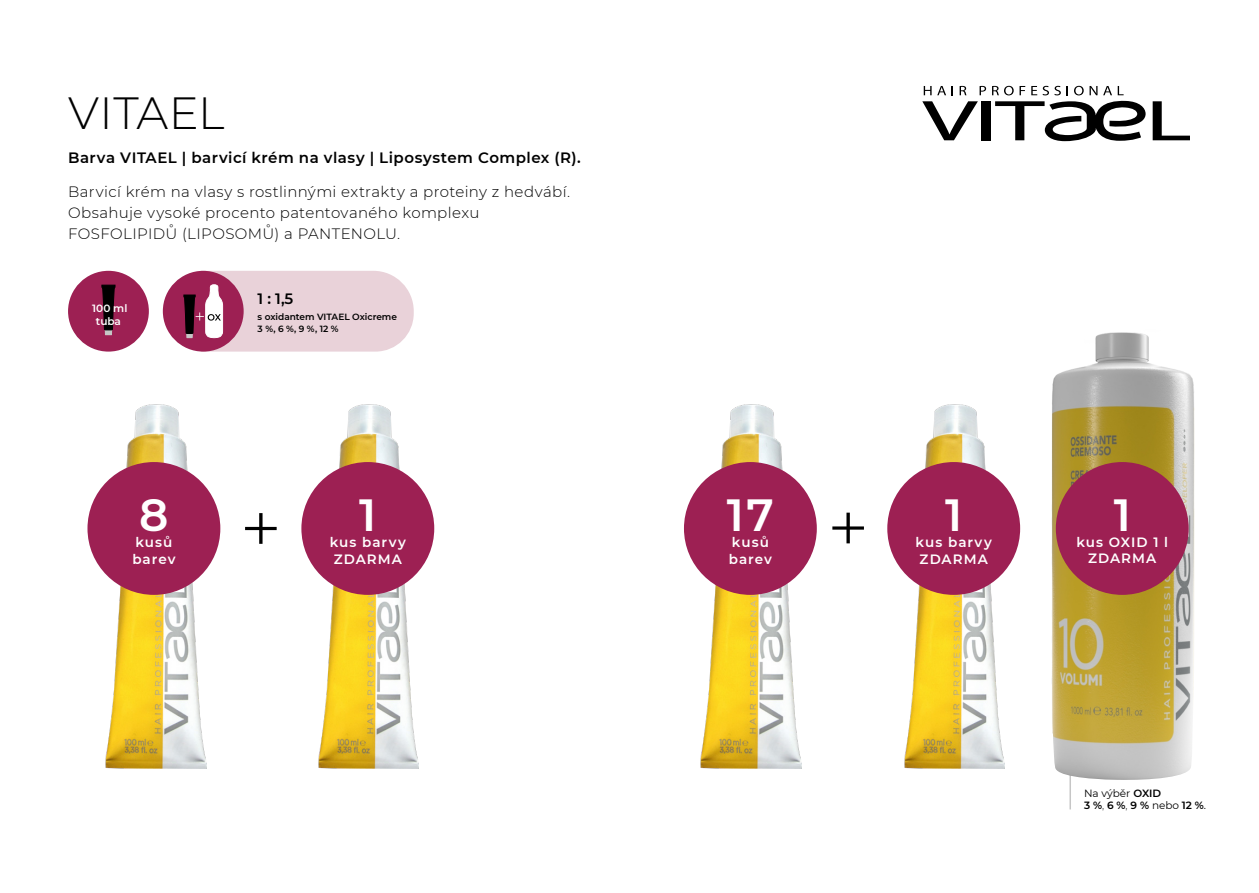
<style>
.page{position:relative;width:1259px;height:893px;background:#fff}
.page>*{position:absolute;margin:0;border:0;box-sizing:border-box;transform-origin:0 0}
.t1{font:600 45px "Montserrat";color:#fff}
.t2{font:300 45px "Montserrat";letter-spacing:.015em;color:#000}
.t3{font:300 15px/21px "Montserrat";letter-spacing:.025em;color:#000}
.t4{font:600 15px "Montserrat";letter-spacing:.035em;color:#000}
.t5{font:600 13.5px/16.2px "Montserrat";letter-spacing:.08em;color:#fff}
.t6{font:600 10.5px/12.6px "Montserrat";color:#000}
.t7{font:600 10.5px/12.6px "Montserrat";color:#fff;text-align:center}
.t8{font:600 9px/12px "Montserrat";color:#000}
.s1{font-weight:400}
.s2{font-weight:300}
</style>
<div class="page">
<svg style="left:922px;top:101px;width:56px;height:39px"></svg>
<div style="left:981px;top:101px;width:10px;height:39px;background:#000"></div>
<svg style="left:1152px;top:101px;width:38px;height:39px"></svg>
<svg style="left:923px;top:86px;width:8px;height:9px"></svg>
<svg style="left:937px;top:86px;width:16px;height:9px"></svg>
<svg style="left:959px;top:86px;width:7px;height:9px"></svg>
<svg style="left:979px;top:86px;width:7px;height:9px"></svg>
<svg style="left:992px;top:86px;width:153px;height:55px"></svg>
<img style="left:104px;top:404px;width:102px;height:365px">
<img style="left:317px;top:412px;width:102px;height:357px">
<img style="left:699px;top:404px;width:102px;height:365px">
<div style="left:68px;top:271px;width:81px;height:81px;background:#9d2053;border-radius:50%"></div>
<svg style="left:101px;top:284px;width:15px;height:51px"></svg>
<div style="left:163px;top:271px;width:81px;height:81px;background:#9d2053;border-radius:50%"></div>
<svg style="left:183px;top:271px;width:231px;height:141px"></svg>
<svg style="left:832px;top:513px;width:32px;height:30px"></svg>
<svg style="left:245px;top:513px;width:32px;height:31px"></svg>
<div style="left:87px;top:462px;width:133px;height:133px;background:#9d2053;border-radius:50%"></div>
<div style="left:684px;top:462px;width:133px;height:133px;background:#9d2053;border-radius:50%"></div>
<div style="left:301px;top:462px;width:133px;height:133px;background:#9d2053;border-radius:50%"></div>
<img style="left:902px;top:404px;width:102px;height:365px">
<div style="left:887px;top:462px;width:133px;height:133px;background:#9d2053;border-radius:50%"></div>
<hr style="left:1069px;top:771px;width:2px;height:38px;background:#c6c6c6">
<img style="left:1051px;top:332px;width:144px;height:448px">
<div style="left:1055px;top:462px;width:133px;height:133px;background:#9d2053;border-radius:50%"></div>
<h1 class="t2" style="left:68px;top:83px;width:158px">VITAEL</h1>
<p class="t4" style="left:68px;top:147px;width:514px">Barva VITAEL | barvicí krém na vlasy | Liposystem Complex (R).</p>
<p class="t3" style="left:68px;top:181px;width:503px">Barvicí krém na vlasy s rostlinnými extrakty a proteiny z hedvábí.<br>Obsahuje vysoké procento patentovaného komplexu<br>FOSFOLIPIDŮ (LIPOSOMŮ) a PANTENOLU.</p>
<p class="t7" style="left:92px;top:301px;width:37px">100 ml tuba</p>
<h1 class="t1" style="left:139px;top:483px;width:31px">8</h1>
<p class="t5" style="left:132px;top:534px;width:45px">kusů barev</p>
<p class="t4" style="left:258px;top:288px;width:37px">1 : 1,5</p>
<p class="t8" style="left:258px;top:311px;width:141px">s oxidantem VITAEL Oxicreme<br>3 %, 6 %, 9 %, 12 %</p>
<h1 class="t1" style="left:359px;top:483px;width:19px">1</h1>
<p class="t5" style="left:330px;top:534px;width:78px">kus barvy<br>ZDARMA</p>
<h1 class="t1" style="left:727px;top:483px;width:49px">17</h1>
<p class="t5" style="left:729px;top:534px;width:45px">kusů barev</p>
<h1 class="t1" style="left:945px;top:483px;width:19px">1</h1>
<p class="t5" style="left:915px;top:534px;width:78px">kus barvy<br>ZDARMA</p>
<h1 class="t1" style="left:1113px;top:483px;width:19px">1</h1>
<p class="t5" style="left:1076px;top:533px;width:93px;text-align:center">kus OXID 1 l<br>ZDARMA</p>
<p class="t6" style="left:1084px;top:786px;width:124px"><span class="s1">Na výběr</span> OXID<br>3 %<span class="s2">,</span> 6 %<span class="s2">,</span> 9 % <span class="s1">nebo</span> 12 %<span class="s1">.</span></p>
</div>
